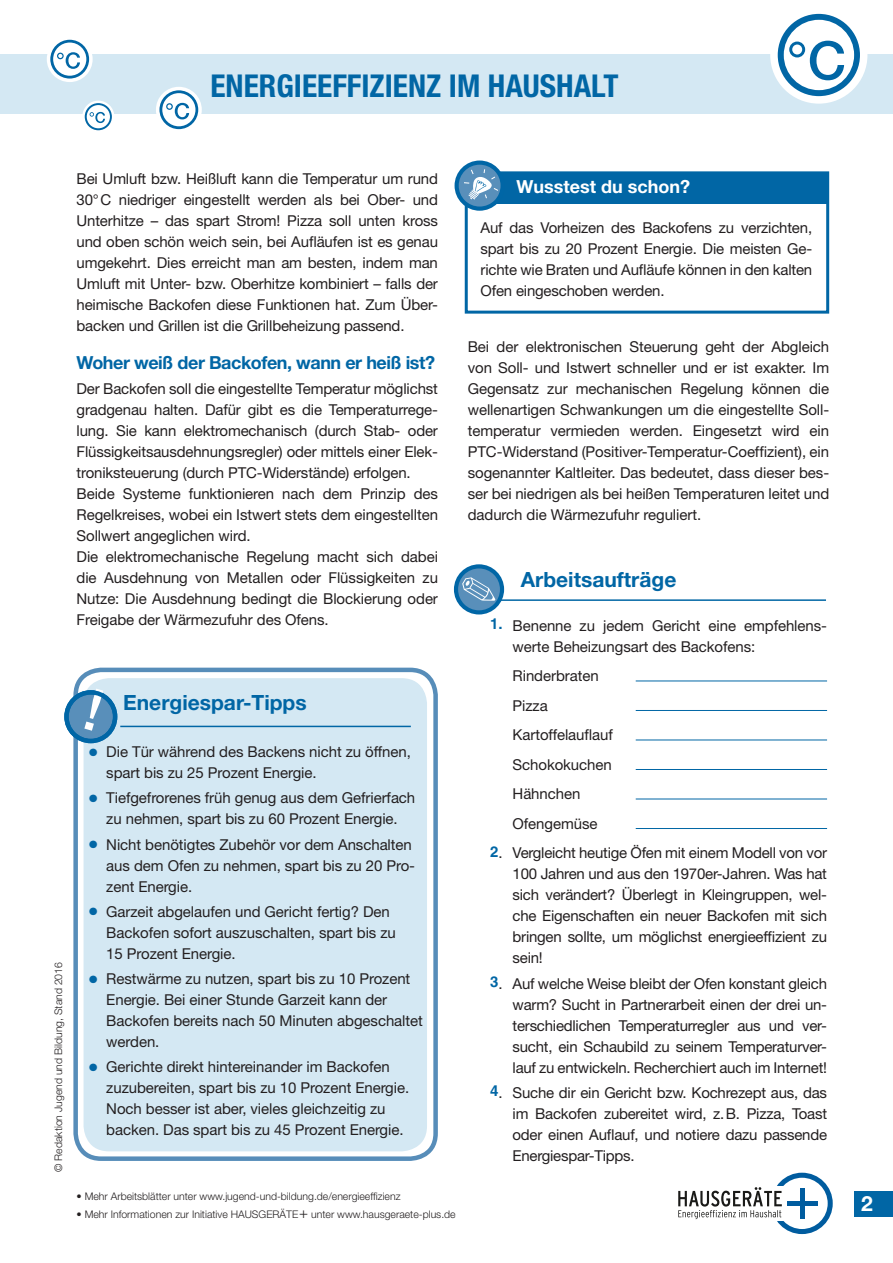
<style>
.page{position:relative;width:893px;height:1263px;background:#fff}
.page>*{position:absolute;margin:0;border:0;box-sizing:border-box;transform-origin:0 0}
.t1{font:700 condensed 31.5px "Helvetica Neue";color:#0166a5}
.t2{font:700 21px "Helvetica Neue";color:#0166a5}
.t3{font:700 21px "Helvetica Neue";color:#fff}
.t4{font:700 18px "Helvetica Neue";letter-spacing:-.025em;color:#0166a5}
.t5{font:700 18px "Helvetica Neue";color:#fff}
.t6{font:15px/21px "Helvetica Neue";letter-spacing:-.005em;color:#231f20}
.t7{font:300 10.5px "Helvetica Neue";color:#231f20}
.s1{color:#0166a5}
.s2{font-size:15px}
.s3{font-family:"Helvetica";font-weight:700;color:#0166a5}
</style>
<div class="page">
<div style="left:855px;top:1191px;width:38px;height:26px;background:#0166a5"></div>
<div style="left:0;top:55px;width:893px;height:59px;background:#d4e8f3"></div>
<svg style="left:774px;top:10px;width:90px;height:90px;background:#4d93bf"></svg>
<div style="left:770px;top:6px;width:97px;height:98px;border:8px solid #fff;border-radius:50%"></div>
<div style="left:784px;top:20px;width:70px;height:70px;background:#fff;border-radius:50%"></div>
<svg style="left:789px;top:41px;width:55px;height:39px"></svg>
<svg style="left:83px;top:102px;width:30px;height:30px"></svg>
<div style="left:82px;top:101px;width:32px;height:32px;border:2px solid #fff;border-radius:50%"></div>
<div style="left:87px;top:105px;width:23px;height:23px;background:#fff;border-radius:50%"></div>
<svg style="left:82px;top:112px;width:32px;height:21px"></svg>
<svg style="left:49px;top:38px;width:42px;height:42px"></svg>
<div style="left:47px;top:36px;width:46px;height:46px;border:4px solid #fff;border-radius:50%"></div>
<div style="left:53px;top:43px;width:33px;height:33px;background:#fff;border-radius:50%"></div>
<svg style="left:57px;top:51px;width:39px;height:31px"></svg>
<svg style="left:158px;top:89px;width:42px;height:42px"></svg>
<div style="left:156px;top:87px;width:46px;height:46px;border:4px solid #fff;border-radius:50%"></div>
<div style="left:162px;top:93px;width:33px;height:33px;background:#fff;border-radius:50%"></div>
<svg style="left:166px;top:102px;width:36px;height:31px"></svg>
<div style="left:465px;top:171px;width:364px;height:143px;background:#fff;border:3px solid #0166a5"></div>
<div style="left:480px;top:174px;width:347px;height:30px;background:#0166a5"></div>
<svg style="left:455px;top:161px;width:50px;height:50px"></svg>
<div style="left:771px;top:1173px;width:62px;height:61px;border:5px solid #005c9f;border-radius:50%"></div>
<div style="left:758px;top:1186px;width:31px;height:34px;background:#fff"></div>
<hr style="left:800px;top:1188px;width:4px;height:30px;background:#005c9f">
<hr style="left:787px;top:1201px;width:30px;height:4px;background:#005c9f">
<svg style="left:678px;top:1187px;width:104px;height:32px"></svg>
<div style="left:73px;top:668px;width:365px;height:493px;border:4px solid #578db9;border-radius:26px"></div>
<div style="left:84px;top:678px;width:343px;height:473px;background:#d4e8f3;border-radius:26px"></div>
<svg style="left:64px;top:689px;width:53px;height:54px"></svg>
<hr style="left:120px;top:726px;width:291px;height:1px;background:#0166a5">
<hr style="left:493px;top:599px;width:333px;height:2px;background:#0166a5">
<svg style="left:454px;top:564px;width:50px;height:50px"></svg>
<hr style="left:636px;top:681px;width:191px;height:1px;background:#0166a5">
<hr style="left:636px;top:710px;width:191px;height:1px;background:#0166a5">
<hr style="left:636px;top:740px;width:191px;height:1px;background:#0166a5">
<hr style="left:636px;top:769px;width:191px;height:1px;background:#0166a5">
<hr style="left:636px;top:799px;width:191px;height:1px;background:#0166a5">
<hr style="left:636px;top:828px;width:191px;height:1px;background:#0166a5">
<h1 class="t1" style="left:210px;top:66px;width:410px">ENERGIEEFFIZIENZ IM HAUSHALT</h1>
<p class="t6" style="left:77px;top:168px;width:363px;text-align:justify">Bei Umluft bzw. Heißluft kann die Temperatur um rund 30°C niedriger eingestellt werden als bei Ober- und Unterhitze – das spart Strom! Pizza soll unten kross und oben schön weich sein, bei Aufläufen ist es genau umgekehrt. Dies erreicht man am besten, indem man Umluft mit Unter- bzw. Oberhitze kombiniert – falls der heimische Backofen diese Funktionen hat. Zum Über&shy;backen und Grillen ist die Grillbeheizung passend.</p>
<p class="t4" style="left:77px;top:351px;width:360px">Woher weiß der Backofen, wann er heiß ist?</p>
<p class="t6" style="left:77px;top:378px;width:363px">Der Backofen soll die eingestellte Temperatur möglichst gradgenau halten. Dafür gibt es die Temperaturrege&shy;lung. Sie kann elektromechanisch (durch Stab- oder Flüssigkeitsausdehnungsregler) oder mittels einer Elek&shy;troniksteuerung (durch PTC-Widerstände) erfolgen.<br>Beide Systeme funktionieren nach dem Prinzip des Regelkreises, wobei ein Istwert stets dem eingestellten Sollwert angeglichen wird.<br>Die elektromechanische Regelung macht sich dabei die Ausdehnung von Metallen oder Flüssigkeiten zu Nutze: Die Ausdehnung bedingt die Blockierung oder Freigabe der Wärmezufuhr des Ofens.</p>
<p class="t7" style="left:52px;top:1172px;width:211px;rotate:-90deg">© Redaktion Jugend und Bildung, Stand 2016</p>
<h2 class="t2" style="left:123px;top:689px;width:185px">Energiespar-Tipps</h2>
<p class="t6" style="left:106px;top:741px;width:306px;text-indent:-17px"><span class="s1">●</span> Die Tür während des Backens nicht zu öffnen, spart bis zu 25 Prozent Energie.</p>
<p class="t6" style="left:89px;top:787px;width:327px;text-align:center"><span class="s1">●</span> Tiefgefrorenes früh genug aus dem Gefrierfach zu nehmen, spart bis zu 60 Prozent Energie.</p>
<p class="t6" style="left:106px;top:834px;width:310px;text-indent:-17px"><span class="s1">●</span> Nicht benötigtes Zubehör vor dem Anschalten aus dem Ofen zu nehmen, spart bis zu 20 Pro&shy;zent Energie.</p>
<p class="t6" style="left:106px;top:901px;width:291px;text-indent:-17px"><span class="s1">●</span> Garzeit abgelaufen und Gericht fertig? Den<br>Backofen sofort auszuschalten, spart bis zu<br>15 Prozent Energie.</p>
<p class="t6" style="left:106px;top:968px;width:318px;text-indent:-17px"><span class="s1">●</span> Restwärme zu nutzen, spart bis zu 10 Prozent Energie. Bei einer Stunde Garzeit kann der Backofen bereits nach 50 Minuten abgeschaltet werden.</p>
<p class="t6" style="left:106px;top:1056px;width:304px;text-indent:-17px"><span class="s1">●</span> Gerichte direkt hintereinander im Backofen zuzubereiten, spart bis zu 10 Prozent Energie.<br>Noch besser ist aber, vieles gleichzeitig zu backen. Das spart bis zu 45 Prozent Energie.</p>
<p class="t7" style="left:77px;top:1190px;width:325px">• Mehr Arbeitsblätter unter www.jugend-und-bildung.de/energieeffizienz</p>
<p class="t7" style="left:77px;top:1208px;width:381px">• Mehr Informationen zur Initiative Hausgeräte<span class="s2">+</span> unter www.hausgeraete-plus.de</p>
<p class="t5" style="left:517px;top:175px;width:175px">Wusstest du schon?</p>
<p class="t6" style="left:480px;top:217px;width:333px;text-align:justify">Auf das Vorheizen des Backofens zu verzichten, spart bis zu 20 Prozent Energie. Die meisten Ge&shy;richte wie Braten und Aufläufe können in den kalten Ofen eingeschoben werden.</p>
<p class="t6" style="left:468px;top:336px;width:363px;text-align:justify">Bei der elektronischen Steuerung geht der Abgleich von Soll- und Istwert schneller und er ist exakter. Im Gegensatz zur mechanischen Regelung können die wellenartigen Schwankungen um die eingestellte Soll&shy;temperatur vermieden werden. Eingesetzt wird ein PTC-Widerstand (Positiver-Temperatur-Coeffizient), ein sogenannter Kaltleiter. Das bedeutet, dass dieser bes&shy;ser bei niedrigen als bei heißen Temperaturen leitet und dadurch die Wärmezufuhr reguliert.</p>
<h2 class="t2" style="left:521px;top:566px;width:157px">Arbeitsaufträge</h2>
<p class="t6" style="left:513px;top:615px;width:314px;text-indent:-22px"><span class="s3">1.</span> Benenne zu jedem Gericht eine empfehlens&shy;werte Beheizungsart des Backofens:</p>
<p class="t6" style="left:513px;top:661px;width:102px;line-height:29.5px">Rinderbraten<br>Pizza<br>Kartoffelauflauf<br>Schokokuchen<br>Hähnchen<br>Ofengemüse</p>
<p class="t6" style="left:513px;top:842px;width:316px;text-align:justify;text-indent:-22px"><span class="s3">2</span>. Vergleicht heutige Öfen mit einem Modell von vor 100 Jahren und aus den 1970er-Jahren. Was hat sich verändert? Überlegt in Kleingruppen, wel&shy;che Eigenschaften ein neuer Backofen mit sich bringen sollte, um möglichst energieeffizient zu sein!</p>
<p class="t6" style="left:513px;top:972px;width:316px;text-align:justify;text-indent:-22px"><span class="s3">3</span>. Auf welche Weise bleibt der Ofen konstant gleich warm? Sucht in Partnerarbeit einen der drei un&shy;terschiedlichen Temperaturregler aus und ver&shy;sucht, ein Schaubild zu seinem Temperaturver&shy;lauf zu entwickeln. Recherchiert auch im Internet!</p>
<p class="t6" style="left:513px;top:1082px;width:316px;text-align:justify;text-indent:-22px"><span class="s3">4</span>. Suche dir ein Gericht bzw. Kochrezept aus, das im Backofen zubereitet wird, z.B. Pizza, Toast oder einen Auflauf, und notiere dazu passende Energiespar-Tipps.</p>
<h2 class="t3" style="left:861px;top:1191px;width:13px">2</h2>
</div>
